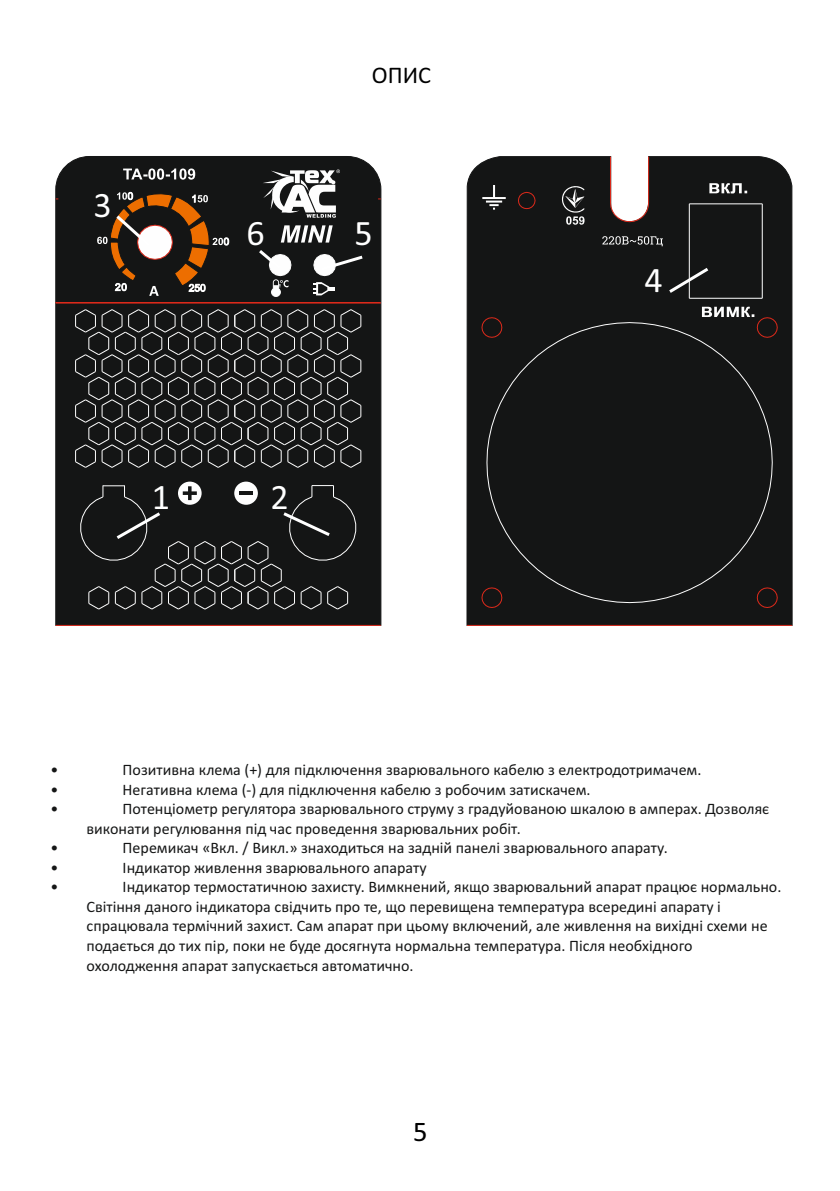
<style>
.page{position:relative;width:840px;height:1191px;background:#fff}
.page>*{position:absolute;margin:0;border:0;box-sizing:border-box;transform-origin:0 0}
.t1{font:36px "Calibri";color:#fff}
.t2{font:28.4px "Calibri";color:#000}
.t3{font:24px "Calibri";color:#000}
.t4{font:16px/19.6px "Calibri";color:#151616}
</style>
<div class="page">
<div style="left:466px;top:156px;width:326px;height:470px;background:#141515"></div>
<hr style="left:689px;top:203px;width:72px;height:1px;background:#fefefe">
<hr style="left:689px;top:298px;width:72px;height:1px;background:#fefefe">
<hr style="left:688px;top:204px;width:1px;height:94px;background:#fefefe">
<svg style="left:517px;top:192px;width:18px;height:17px"></svg>
<svg style="left:481px;top:317px;width:21px;height:21px"></svg>
<svg style="left:756px;top:587px;width:21px;height:21px"></svg>
<svg style="left:481px;top:587px;width:21px;height:21px"></svg>
<div style="left:486px;top:322px;width:286px;height:281px;background:#141515"></div>
<hr style="left:466px;top:625px;width:325px;height:1px;background:#dd2a1b">
<hr style="left:648px;top:157px;width:1px;height:46px;background:#dd2a1b">
<hr style="left:609px;top:157px;width:1px;height:46px;background:#dd2a1b">
<svg style="left:609px;top:202px;width:40px;height:20px"></svg>
<hr style="left:761px;top:204px;width:1px;height:94px;background:#fefefe">
<div style="left:55px;top:156px;width:326px;height:470px;background:#141515"></div>
<svg style="left:75px;top:309px;width:286px;height:159px;background:#2b2c2c"></svg>
<hr style="left:56px;top:303px;width:324px;height:1px;background:#dd2a1b">
<hr style="left:56px;top:625px;width:324px;height:1px;background:#dd2a1b">
<svg style="left:178px;top:481px;width:23px;height:24px"></svg>
<svg style="left:234px;top:481px;width:24px;height:24px"></svg>
<svg style="left:561px;top:185px;width:23px;height:40px"></svg>
<svg style="left:709px;top:183px;width:37px;height:10px"></svg>
<svg style="left:701px;top:307px;width:76px;height:31px;background:#363232"></svg>
<svg style="left:602px;top:236px;width:60px;height:10px"></svg>
<svg style="left:482px;top:185px;width:23px;height:25px"></svg>
<svg style="left:123px;top:168px;width:72px;height:12px"></svg>
<hr style="left:55px;top:302px;width:325px;height:1px;background:#dd2a1b">
<svg style="left:262px;top:169px;width:78px;height:49px"></svg>
<svg style="left:665px;top:265px;width:46px;height:31px"></svg>
<svg style="left:256px;top:225px;width:109px;height:72px"></svg>
<svg style="left:97px;top:187px;width:132px;height:109px;background:#4a3727"></svg>
<svg style="left:80px;top:485px;width:276px;height:124px;background:#262727"></svg>
<h1 class="t1" style="left:93px;top:190px;width:20px">3</h1>
<h3 class="t3" style="left:371px;top:65px;width:61px">ОПИС</h3>
<h1 class="t1" style="left:246px;top:218px;width:20px">6</h1>
<h1 class="t1" style="left:354px;top:218px;width:20px">5</h1>
<h1 class="t1" style="left:152px;top:482px;width:20px">1</h1>
<h1 class="t1" style="left:270px;top:482px;width:20px">2</h1>
<h1 class="t1" style="left:644px;top:265px;width:20px">4</h1>
<p class="t4" style="left:51px;top:761px;width:9px">•</p>
<p class="t4" style="left:123px;top:761px;width:580px">Позитивна клема (+) для підключення зварювального кабелю з електродотримачем.</p>
<p class="t4" style="left:51px;top:781px;width:9px">•</p>
<p class="t4" style="left:123px;top:781px;width:469px">Негативна клема (-) для підключення кабелю з робочим затискачем.</p>
<p class="t4" style="left:51px;top:800px;width:9px">•</p>
<p class="t4" style="left:87px;top:800px;width:684px;text-indent:36px">Потенціометр регулятора зварювального струму з градуйованою шкалою в амперах. Дозволяє виконати регулювання під час проведення зварювальних робіт.</p>
<p class="t4" style="left:51px;top:839px;width:9px">•</p>
<p class="t4" style="left:123px;top:839px;width:546px">Перемикач «Вкл. / Викл.» знаходиться на задній панелі зварювального апарату.</p>
<p class="t4" style="left:51px;top:859px;width:9px">•</p>
<p class="t4" style="left:123px;top:859px;width:305px">Індикатор живлення зварювального апарату</p>
<p class="t4" style="left:51px;top:878px;width:9px">•</p>
<p class="t4" style="left:87px;top:878px;width:696px;text-indent:36px">Індикатор термостатичною захисту. Вимкнений, якщо зварювальний апарат працює нормально.<br>Світіння даного індикатора свідчить про те, що перевищена температура всередині апарату і спрацювала термічний захист. Сам апарат при цьому включений, але живлення на вихідні схеми не подається до тих пір, поки не буде досягнута нормальна температура. Після необхідного охолодження апарат запускається автоматично.</p>
<h2 class="t2" style="left:413px;top:1120px;width:16px">5</h2>
</div>
